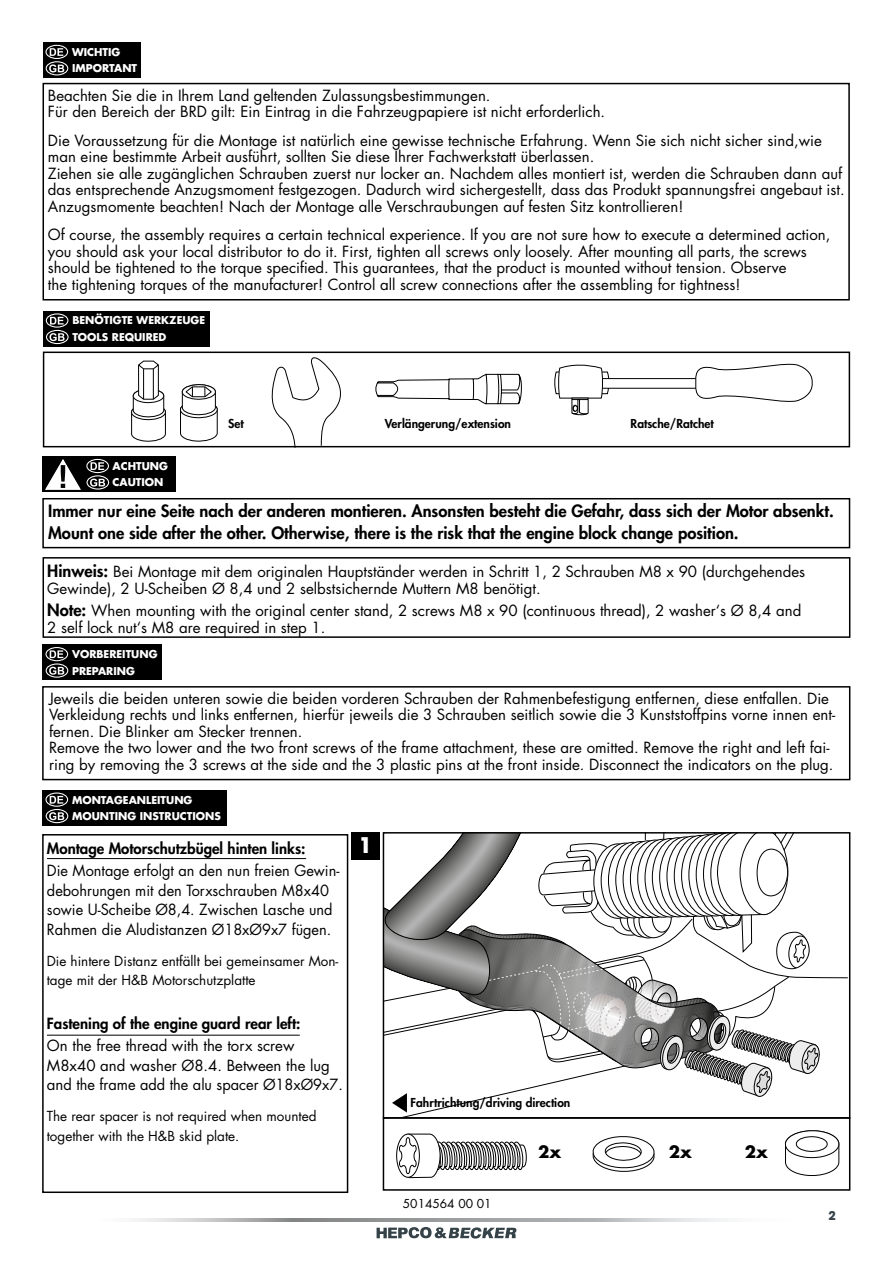
<style>
.page{position:relative;width:893px;height:1263px;background:#fff}
.page>*{position:absolute;margin:0;border:0;box-sizing:border-box;transform-origin:0 0}
.t1{font:700 21px "Futura Std";color:#fff}
.t2{font:800 16.5px/22.5px "Futura Std";color:#000}
.t3{font:700 16.5px "Futura Std";color:#000}
.t4{font:15px/16.5px "Futura Std";color:#000}
.t5{font:800 15px "Futura Std";color:#000}
.t6{font:13.5px/19.5px "Futura Std";color:#000}
.t7{font:800 12px "Futura Std";color:#000}
.t8{font:12px "Futura Std";color:#000}
.t9{font:700 12px "Avant Garde";color:#354248}
.t10{font:700 10.5px/16.5px "Futura Std";color:#fff}
.s1{font-weight:800;font-size:16.5px}
</style>
<div class="page">
<svg style="left:134px;top:1218px;width:593px;height:3px;background:#b3b4b5"></svg>
<svg style="left:377px;top:1227px;width:139px;height:11px"></svg>
<div style="left:43px;top:83px;width:807px;height:217px;border:2px solid #000"></div>
<div style="left:43px;top:43px;width:97px;height:35px;background:#000"></div>
<svg style="left:50px;top:48px;width:13px;height:8px"></svg>
<div style="left:45px;top:45px;width:23px;height:14px;border:1px solid #fff;border-radius:50%"></div>
<svg style="left:49px;top:64px;width:15px;height:8px"></svg>
<div style="left:46px;top:61px;width:22px;height:14px;border:1px solid #fff;border-radius:50%"></div>
<div style="left:42px;top:686px;width:808px;height:94px;border:2px solid #000"></div>
<div style="left:43px;top:645px;width:119px;height:35px;background:#000"></div>
<svg style="left:50px;top:650px;width:13px;height:8px"></svg>
<div style="left:45px;top:647px;width:23px;height:14px;border:1px solid #fff;border-radius:50%"></div>
<svg style="left:49px;top:667px;width:15px;height:8px"></svg>
<div style="left:46px;top:663px;width:22px;height:15px;border:1px solid #fff;border-radius:50%"></div>
<div style="left:43px;top:557px;width:807px;height:81px;border:2px solid #000"></div>
<div style="left:42px;top:498px;width:808px;height:50px;border:2px solid #000"></div>
<div style="left:42px;top:457px;width:133px;height:35px;background:#000"></div>
<svg style="left:91px;top:462px;width:13px;height:8px"></svg>
<div style="left:86px;top:459px;width:23px;height:14px;border:1px solid #fff;border-radius:50%"></div>
<svg style="left:90px;top:479px;width:15px;height:8px"></svg>
<div style="left:87px;top:475px;width:22px;height:15px;border:1px solid #fff;border-radius:50%"></div>
<svg style="left:45px;top:459px;width:36px;height:31px"></svg>
<div style="left:42px;top:834px;width:306px;height:359px;border:2px solid #000"></div>
<div style="left:383px;top:1117px;width:467px;height:74px;border:2px solid #000"></div>
<div style="left:43px;top:790px;width:184px;height:36px;background:#000"></div>
<svg style="left:50px;top:796px;width:13px;height:8px"></svg>
<div style="left:45px;top:792px;width:23px;height:15px;border:1px solid #fff;border-radius:50%"></div>
<svg style="left:49px;top:812px;width:15px;height:8px"></svg>
<div style="left:46px;top:809px;width:22px;height:14px;border:1px solid #fff;border-radius:50%"></div>
<div style="left:351px;top:832px;width:29px;height:27px;background:#000"></div>
<svg style="left:784px;top:1130px;width:56px;height:46px"></svg>
<svg style="left:592px;top:1136px;width:63px;height:36px"></svg>
<svg style="left:370px;top:833px;width:478px;height:285px"></svg>
<hr style="left:47px;top:858px;width:259px;height:1px;background:#000">
<hr style="left:47px;top:1035px;width:253px;height:1px;background:#000">
<div style="left:396px;top:1134px;width:24px;height:43px;border:1px solid #000;border-radius:50%"></div>
<svg style="left:398px;top:1133px;width:129px;height:45px"></svg>
<div style="left:43px;top:352px;width:807px;height:95px;border:2px solid #000"></div>
<svg style="left:269px;top:357px;width:544px;height:91px"></svg>
<svg style="left:180px;top:384px;width:38px;height:58px"></svg>
<svg style="left:131px;top:360px;width:35px;height:82px"></svg>
<div style="left:43px;top:311px;width:166px;height:36px;background:#000"></div>
<svg style="left:50px;top:317px;width:14px;height:7px"></svg>
<div style="left:46px;top:313px;width:22px;height:15px;border:1px solid #fff;border-radius:50%"></div>
<svg style="left:49px;top:333px;width:16px;height:8px"></svg>
<div style="left:46px;top:330px;width:23px;height:14px;border:1px solid #fff;border-radius:50%"></div>
<p class="t10" style="left:72px;top:43px;width:67px">WICHTIG<br>IMPORTANT</p>
<p class="t4" style="left:48px;top:87px;width:559px">Beachten Sie die in Ihrem Land geltenden Zulassungsbestimmungen.<br>Für den Bereich der BRD gilt: Ein Eintrag in die Fahrzeugpapiere ist nicht erforderlich.</p>
<p class="t4" style="left:48px;top:132px;width:798px">Die Voraussetzung für die Montage ist natürlich eine gewisse technische Erfahrung. Wenn Sie sich nicht sicher sind,wie man eine bestimmte Arbeit ausführt, sollten Sie diese Ihrer Fachwerkstatt überlassen.<br>Ziehen sie alle zugänglichen Schrauben zuerst nur locker an. Nachdem alles montiert ist, werden die Schrauben dann auf das entsprechende Anzugsmoment festgezogen. Dadurch wird sichergestellt, dass das Produkt spannungsfrei angebaut ist.<br>Anzugsmomente beachten! Nach der Montage alle Verschraubungen auf festen Sitz kontrollieren!</p>
<p class="t4" style="left:48px;top:227px;width:784px">Of course, the assembly requires a certain technical experience. If you are not sure how to execute a determined action, you should ask your local distributor to do it. First, tighten all screws only loosely. After mounting all parts, the screws should be tightened to the torque specified. This guarantees, that the product is mounted without tension. Observe<br>the tightening torques of the manufacturer! Control all screw connections after the assembling for tightness!</p>
<p class="t10" style="left:72px;top:312px;width:134px">BENÖTIGTE WERKZEUGE<br>TOOLS REQUIRED</p>
<p class="t7" style="left:228px;top:416px;width:17px">Set</p>
<p class="t7" style="left:385px;top:416px;width:128px">Verlängerung/extension</p>
<p class="t7" style="left:631px;top:416px;width:85px">Ratsche/Ratchet</p>
<p class="t10" style="left:113px;top:458px;width:57px">ACHTUNG<br>CAUTION</p>
<p class="t2" style="left:48px;top:499px;width:787px">Immer nur eine Seite nach der anderen montieren. Ansonsten besteht die Gefahr, dass sich der Motor absenkt.<br>Mount one side after the other. Otherwise, there is the risk that the engine block change position.</p>
<p class="t4" style="left:47px;top:563px;width:759px"><span class="s1">Hinweis:</span> Bei Montage mit dem originalen Hauptständer werden in Schritt 1, 2 Schrauben M8 x 90 (durchgehendes<br>Gewinde), 2 U-Scheiben Ø 8,4 und 2 selbstsichernde Muttern M8 benötigt.</p>
<p class="t4" style="left:47px;top:602px;width:755px"><span class="s1">Note:</span> When mounting with the original center stand, 2 screws M8 x 90 (continuous thread), 2 washer‘s Ø 8,4 and<br>2 self lock nut‘s M8 are required in step 1.</p>
<p class="t10" style="left:72px;top:646px;width:87px">VORBEREITUNG<br>PREPARING</p>
<p class="t4" style="left:49px;top:690px;width:788px">Jeweils die beiden unteren sowie die beiden vorderen Schrauben der Rahmenbefestigung entfernen, diese entfallen. Die Verkleidung rechts und links entfernen, hierfür jeweils die 3 Schrauben seitlich sowie die 3 Kunststoffpins vorne innen ent&shy;fernen. Die Blinker am Stecker trennen.<br>Remove the two lower and the two front screws of the frame attachment, these are omitted. Remove the right and left fai&shy;ring by removing the 3 screws at the side and the 3 plastic pins at the front inside. Disconnect the indicators on the plug.</p>
<p class="t10" style="left:72px;top:791px;width:150px">MONTAGEANLEITUNG<br>MOUNTING INSTRUCTIONS</p>
<p class="t5" style="left:47px;top:839px;width:260px">Montage Motorschutzbügel hinten links:</p>
<p class="t4" style="left:47px;top:861px;width:294px;line-height:19.5px">Die Montage erfolgt an den nun freien Gewin&shy;debohrungen mit den Torxschrauben M8x40 sowie U-Scheibe Ø8,4. Zwischen Lasche und Rahmen die Aludistanzen Ø18xØ9x7 fügen.</p>
<p class="t6" style="left:47px;top:951px;width:293px">Die hintere Distanz entfällt bei gemeinsamer Mon&shy;tage mit der H&amp;B Motorschutzplatte</p>
<p class="t5" style="left:47px;top:1013px;width:255px">Fastening of the engine guard rear left:</p>
<p class="t4" style="left:47px;top:1036px;width:297px;line-height:19.5px">On the free thread with the torx screw<br>M8x40 and washer Ø8.4. Between the lug and the frame add the alu spacer Ø18xØ9x7.</p>
<p class="t6" style="left:47px;top:1106px;width:271px">The rear spacer is not required when mounted together with the H&amp;B skid plate.</p>
<h1 class="t1" style="left:358px;top:831px;width:16px">1</h1>
<p class="t7" style="left:411px;top:1095px;width:161px">Fahrtrichtung/driving direction</p>
<p class="t8" style="left:403px;top:1196px;width:90px">5014564 00 01</p>
<p class="t3" style="left:538px;top:1140px;width:25px">2x</p>
<p class="t3" style="left:669px;top:1141px;width:25px">2x</p>
<p class="t3" style="left:745px;top:1141px;width:25px">2x</p>
<p class="t9" style="left:828px;top:1208px;width:9px">2</p>
</div>
